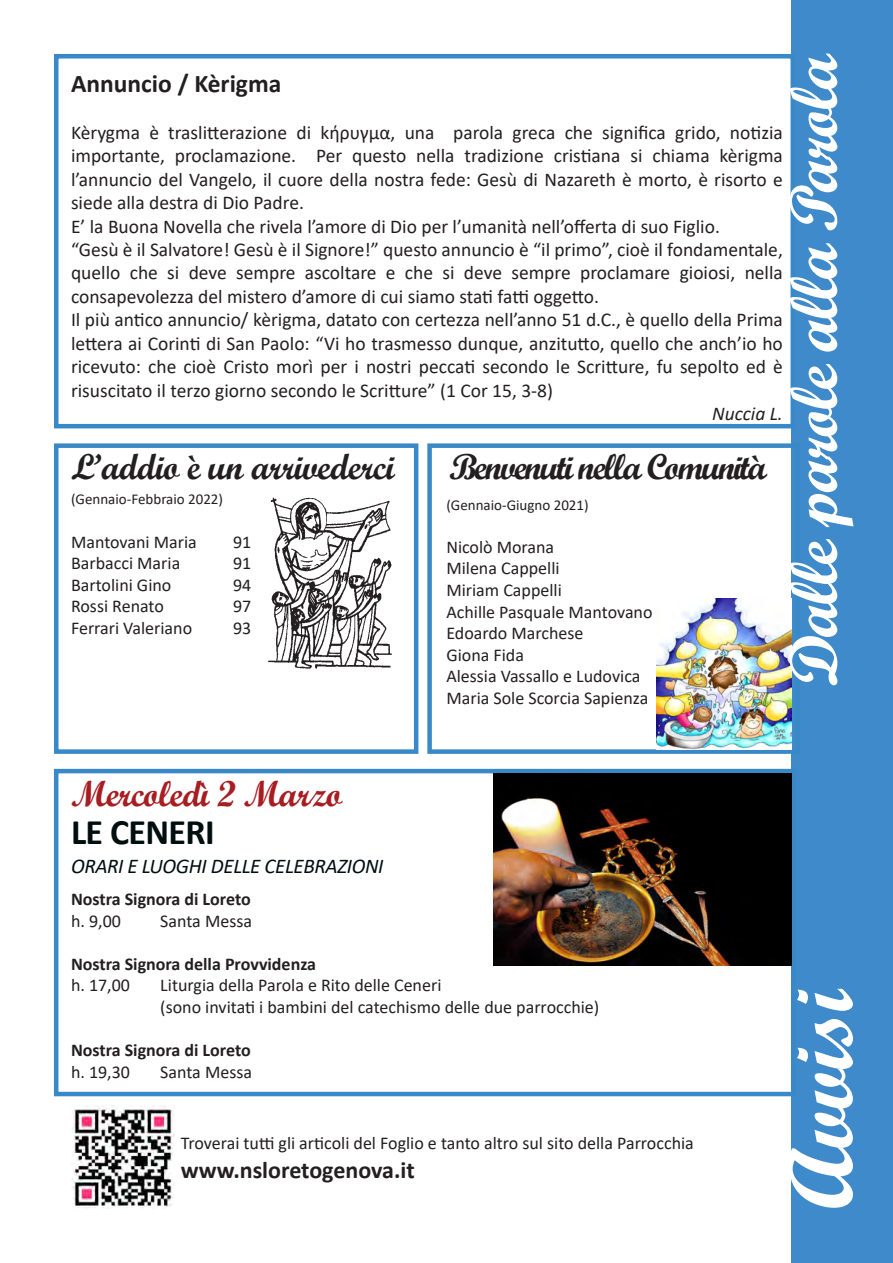
<style>
.page{position:relative;width:893px;height:1263px;background:#fff}
.page>*{position:absolute;margin:0;border:0;box-sizing:border-box;transform-origin:0 0}
.t1{font:90px "Script MT Bold";letter-spacing:-.01em;color:#fff}
.t2{font:67.5px "Script MT Bold";letter-spacing:-.04em;color:#fff}
.t3{font:36px "Script MT Bold";letter-spacing:-.06em;color:#231f20}
.t4{font:36px "Script MT Bold";letter-spacing:-.015em;color:#231f20}
.t5{font:36px "Script MT Bold";letter-spacing:-.015em;color:#a71d21}
.t6{font:700 36px "Calibri";letter-spacing:-.015em;color:#000e0f}
.t7{font:700 25.5px "Calibri";color:#231f20}
.t8{font:700 24px "Calibri";color:#231f20}
.t9{font:italic 21px "Calibri";letter-spacing:-.015em;color:#000e0f}
.t10{font:19.5px/23.4px "Calibri";color:#231f20;text-align:justify}
.t11{font:italic 19.5px "Calibri";color:#231f20}
.t12{font:18px "Calibri";color:#231f20}
.t13{font:700 18px "Calibri";color:#231f20}
.t14{font:15px "Calibri";color:#231f20}
</style>
<div class="page">
<div style="left:792px;top:0;width:101px;height:1263px;background:#3e8aca"></div>
<div style="left:54px;top:769px;width:742px;height:327px;border:4px solid #3989c9"></div>
<img style="left:494px;top:773px;width:297px;height:192px">
<img style="left:72px;top:1105px;width:103px;height:104px">
<div style="left:54px;top:54px;width:741px;height:374px;border:4px solid #3989c9"></div>
<div style="left:54px;top:443px;width:364px;height:311px;border:4px solid #3989c9"></div>
<img style="left:268px;top:497px;width:124px;height:172px">
<div style="left:427px;top:443px;width:373px;height:311px;border:4px solid #3989c9"></div>
<img style="left:657px;top:598px;width:135px;height:151px">
<p class="t2" style="left:772px;top:686px;width:634px;rotate:-90deg">Dalle parole alla Parola</p>
<p class="t7" style="left:71px;top:66px;width:212px">Annuncio / Kèrigma</p>
<p class="t10" style="left:71px;top:120px;width:713px">Kèrygma è traslitterazione di kήρυγμα, una parola greca che significa grido, notizia importante, proclamazione. Per questo nella tradizione cristiana si chiama kèrigma l’annuncio del Vangelo, il cuore della nostra fede: Gesù di Nazareth è morto, è risorto e siede alla destra di Dio Padre.</p>
<p class="t10" style="left:71px;top:214px;width:650px">E’ la Buona Novella che rivela l’amore di Dio per l’umanità nell’offerta di suo Figlio.</p>
<p class="t10" style="left:71px;top:237px;width:713px">“Gesù è il Salvatore! Gesù è il Signore!” questo annuncio è “il primo”, cioè il fondamentale, quello che si deve sempre ascoltare e che si deve sempre proclamare gioiosi, nella consapevolezza del mistero d’amore di cui siamo stati fatti oggetto.</p>
<p class="t10" style="left:71px;top:308px;width:713px">Il più antico annuncio/ kèrigma, datato con certezza nell’anno 51 d.C., è quello della Prima lettera ai Corinti di San Paolo: “Vi ho trasmesso dunque, anzitutto, quello che anch’io ho ricevuto: che cioè Cristo morì per i nostri peccati secondo le Scritture, fu sepolto ed è risuscitato il terzo giorno secondo le Scritture” (1 Cor 15, 3-8)</p>
<p class="t11" style="left:712px;top:400px;width:72px">Nuccia L.</p>
<p class="t4" style="left:71px;top:445px;width:325px">L’addio è un arrivederci</p>
<p class="t3" style="left:449px;top:445px;width:319px">Benvenuti nella Comunità</p>
<p class="t14" style="left:446px;top:494px;width:144px">(Gennaio-Giugno 2021)</p>
<p class="t12" style="left:446px;top:534px;width:109px">Nicolò Morana</p>
<p class="t12" style="left:446px;top:556px;width:115px">Milena Cappelli</p>
<p class="t12" style="left:446px;top:578px;width:117px">Miriam Cappelli</p>
<p class="t12" style="left:446px;top:599px;width:208px">Achille Pasquale Mantovano</p>
<p class="t12" style="left:446px;top:621px;width:139px">Edoardo Marchese</p>
<p class="t12" style="left:446px;top:642px;width:79px">Giona Fida</p>
<p class="t12" style="left:446px;top:664px;width:196px">Alessia Vassallo e Ludovica</p>
<p class="t12" style="left:446px;top:686px;width:204px">Maria Sole Scorcia Sapienza</p>
<p class="t14" style="left:71px;top:489px;width:154px">(Gennaio-Febbraio 2022)</p>
<p class="t12" style="left:71px;top:529px;width:127px">Mantovani Maria</p>
<p class="t12" style="left:233px;top:529px;width:20px">91</p>
<p class="t12" style="left:71px;top:551px;width:111px">Barbacci Maria</p>
<p class="t12" style="left:233px;top:551px;width:20px">91</p>
<p class="t12" style="left:71px;top:572px;width:102px">Bartolini Gino</p>
<p class="t12" style="left:233px;top:572px;width:20px">94</p>
<p class="t12" style="left:71px;top:594px;width:94px">Rossi Renato</p>
<p class="t12" style="left:233px;top:594px;width:20px">97</p>
<p class="t12" style="left:71px;top:615px;width:123px">Ferrari Valeriano</p>
<p class="t12" style="left:233px;top:615px;width:20px">93</p>
<p class="t5" style="left:71px;top:772px;width:273px">Mercoledì 2 Marzo</p>
<p class="t6" style="left:71px;top:807px;width:145px">LE CENERI</p>
<p class="t9" style="left:71px;top:851px;width:314px">ORARI E LUOGHI DELLE CELEBRAZIONI</p>
<p class="t13" style="left:71px;top:886px;width:181px">Nostra Signora di Loreto</p>
<p class="t12" style="left:71px;top:908px;width:51px">h. 9,00</p>
<p class="t12" style="left:160px;top:908px;width:93px">Santa Messa</p>
<p class="t13" style="left:71px;top:951px;width:247px">Nostra Signora della Provvidenza</p>
<p class="t12" style="left:71px;top:973px;width:61px">h. 17,00</p>
<p class="t12" style="left:160px;top:973px;width:283px">Liturgia della Parola e Rito delle Ceneri</p>
<p class="t12" style="left:160px;top:994px;width:441px">(sono invitati i bambini del catechismo delle due parrocchie)</p>
<p class="t13" style="left:71px;top:1037px;width:181px">Nostra Signora di Loreto</p>
<p class="t12" style="left:71px;top:1059px;width:61px">h. 19,30</p>
<p class="t12" style="left:160px;top:1059px;width:93px">Santa Messa</p>
<p class="t12" style="left:181px;top:1131px;width:514px">Troverai tutti gli articoli del Foglio e tanto altro sul sito della Parrocchia</p>
<p class="t8" style="left:181px;top:1153px;width:235px">www.nsloretogenova.it</p>
<p class="t1" style="left:766px;top:1209px;width:222px;rotate:-90deg">Avvisi</p>
</div>
